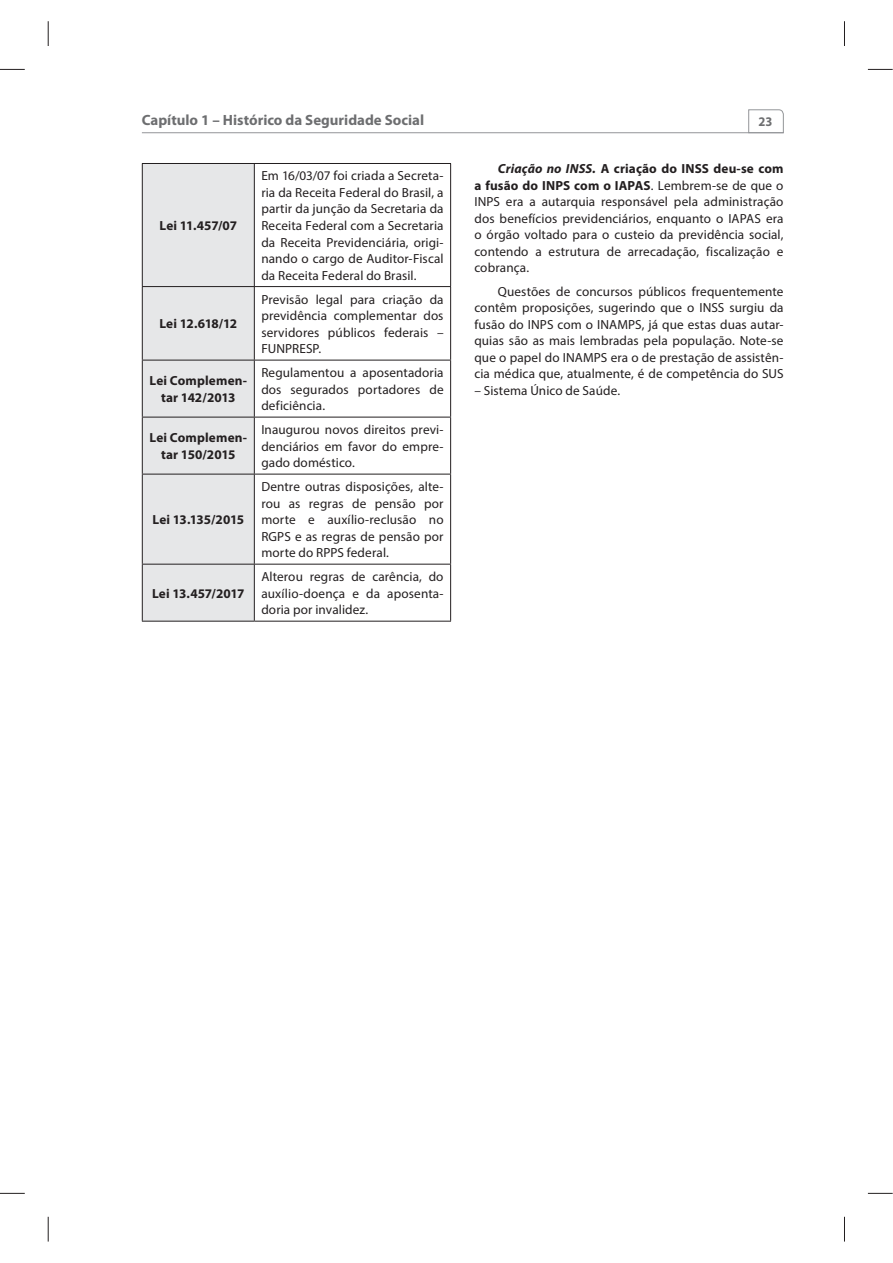
<style>
.page{position:relative;width:893px;height:1263px;background:#fff}
.page>*{position:absolute;margin:0;border:0;box-sizing:border-box;transform-origin:0 0}
.t1{font:700 14.85px "Myriad Pro";color:#6d6e70}
.t2{font:13.2px/16.5px "Myriad Pro";letter-spacing:.01em;color:#231f20;text-align:justify}
.t3{font:700 13.2px/16.5px "Myriad Pro";letter-spacing:.01em;color:#231f20;text-align:center}
.t4{font:700 13.2px "Myriad Pro";letter-spacing:-.015em;color:#231f20}
.t5{font:700 13.2px "Myriad Pro";letter-spacing:-.035em;color:#231f20}
.t6{font:700 13.2px "Myriad Pro";color:#6d6e70;scale:.95 1}
.s1{font-weight:700;font-style:italic}
.s2{font-weight:700}
</style>
<div class="page">
<hr style="left:142px;top:132px;width:641px;height:1px;background:#939598">
<svg style="left:748px;top:109px;width:36px;height:24px"></svg>
<div style="left:143px;top:164px;width:111px;height:457px;background:#e6e7e8"></div>
<svg style="left:255px;top:287px;width:195px;height:334px"></svg>
<hr style="left:142px;top:163px;width:309px;height:1px;background:#231f20">
<hr style="left:450px;top:164px;width:1px;height:122px;background:#231f20">
<hr style="left:142px;top:286px;width:309px;height:1px;background:#231f20">
<hr style="left:450px;top:287px;width:1px;height:73px;background:#231f20">
<hr style="left:142px;top:360px;width:309px;height:1px;background:#231f20">
<hr style="left:450px;top:361px;width:1px;height:56px;background:#231f20">
<hr style="left:142px;top:417px;width:309px;height:1px;background:#231f20">
<hr style="left:450px;top:418px;width:1px;height:56px;background:#231f20">
<hr style="left:142px;top:474px;width:309px;height:1px;background:#231f20">
<hr style="left:450px;top:475px;width:1px;height:89px;background:#231f20">
<hr style="left:142px;top:564px;width:309px;height:1px;background:#231f20">
<hr style="left:254px;top:621px;width:197px;height:1px;background:#231f20">
<hr style="left:450px;top:565px;width:1px;height:56px;background:#231f20">
<hr style="left:142px;top:164px;width:1px;height:122px;background:#231f20">
<hr style="left:254px;top:164px;width:1px;height:122px;background:#231f20">
<hr style="left:142px;top:287px;width:1px;height:73px;background:#231f20">
<hr style="left:254px;top:287px;width:1px;height:73px;background:#231f20">
<hr style="left:142px;top:361px;width:1px;height:56px;background:#231f20">
<hr style="left:254px;top:361px;width:1px;height:56px;background:#231f20">
<hr style="left:142px;top:418px;width:1px;height:56px;background:#231f20">
<hr style="left:254px;top:418px;width:1px;height:56px;background:#231f20">
<hr style="left:142px;top:475px;width:1px;height:89px;background:#231f20">
<hr style="left:254px;top:475px;width:1px;height:89px;background:#231f20">
<hr style="left:142px;top:565px;width:1px;height:56px;background:#231f20">
<hr style="left:254px;top:565px;width:1px;height:56px;background:#231f20">
<hr style="left:142px;top:621px;width:112px;height:1px;background:#231f20">
<svg style="left:0;top:69px;width:25px;height:1px"></svg>
<svg style="left:868px;top:69px;width:25px;height:1px"></svg>
<svg style="left:0;top:1193px;width:25px;height:1px"></svg>
<svg style="left:868px;top:1193px;width:25px;height:1px"></svg>
<svg style="left:48px;top:21px;width:1px;height:25px"></svg>
<svg style="left:48px;top:1217px;width:1px;height:25px"></svg>
<svg style="left:844px;top:21px;width:1px;height:25px"></svg>
<svg style="left:844px;top:1217px;width:1px;height:25px"></svg>
<p class="t1" style="left:142px;top:115px;width:284px">Capítulo 1 – Histórico da Seguridade Social</p>
<p class="t6" style="left:758px;top:117px;width:16px">23</p>
<p class="t3" style="left:159px;top:218px;width:79px">Lei 11.457/07</p>
<p class="t5" style="left:159px;top:319px;width:79px">Lei 12.618/12</p>
<p class="t2" style="left:261px;top:169px;width:184px">Em 16/03/07 foi criada a Secreta&shy;ria da Receita Federal do Brasil, a partir da junção da Secretaria da Receita Federal com a Secretaria da Receita Previdenciária, origi&shy;nando o cargo de Auditor-Fiscal da Receita Federal do Brasil.</p>
<p class="t2" style="left:261px;top:292px;width:184px">Previsão legal para criação da previdência complementar dos servidores públicos federais – FUNPRESP.</p>
<p class="t3" style="left:149px;top:374px;width:99px">Lei Complemen&shy;tar 142/2013</p>
<p class="t2" style="left:261px;top:365px;width:184px">Regulamentou a aposentadoria dos segurados portadores de deficiência.</p>
<p class="t3" style="left:149px;top:431px;width:99px">Lei Complemen&shy;tar 150/2015</p>
<p class="t2" style="left:261px;top:422px;width:184px">Inaugurou novos direitos previ&shy;denciários em favor do empre&shy;gado doméstico.</p>
<p class="t4" style="left:152px;top:515px;width:93px">Lei 13.135/2015</p>
<p class="t3" style="left:152px;top:586px;width:94px">Lei 13.457/2017</p>
<p class="t2" style="left:261px;top:479px;width:184px">Dentre outras disposições, alte&shy;rou as regras de pensão por morte e auxílio-reclusão no RGPS e as regras de pensão por morte do RPPS federal.</p>
<p class="t2" style="left:261px;top:569px;width:184px">Alterou regras de carência, do auxílio-doença e da aposenta&shy;doria por invalidez.</p>
<p class="t2" style="left:474px;top:161px;width:311px;text-indent:23px"><span class="s1">Criação no INSS.</span> <span class="s2">A criação do INSS deu-se com a fusão do INPS com o IAPAS</span>. Lembrem-se de que o INPS era a autarquia responsável pela administração dos benefícios previdenciários, enquanto o IAPAS era o órgão voltado para o custeio da previdência social, contendo a estrutura de arrecadação, fiscalização e cobrança.</p>
<p class="t2" style="left:474px;top:284px;width:311px;text-indent:23px">Questões de concursos públicos frequentemente contêm proposições, sugerindo que o INSS surgiu da fusão do INPS com o INAMPS, já que estas duas autar&shy;quias são as mais lembradas pela população. Note-se que o papel do INAMPS era o de prestação de assistên&shy;cia médica que, atualmente, é de competência do SUS</p>
<p class="t2" style="left:474px;top:383px;width:147px">– Sistema Único de Saúde.</p>
</div>
